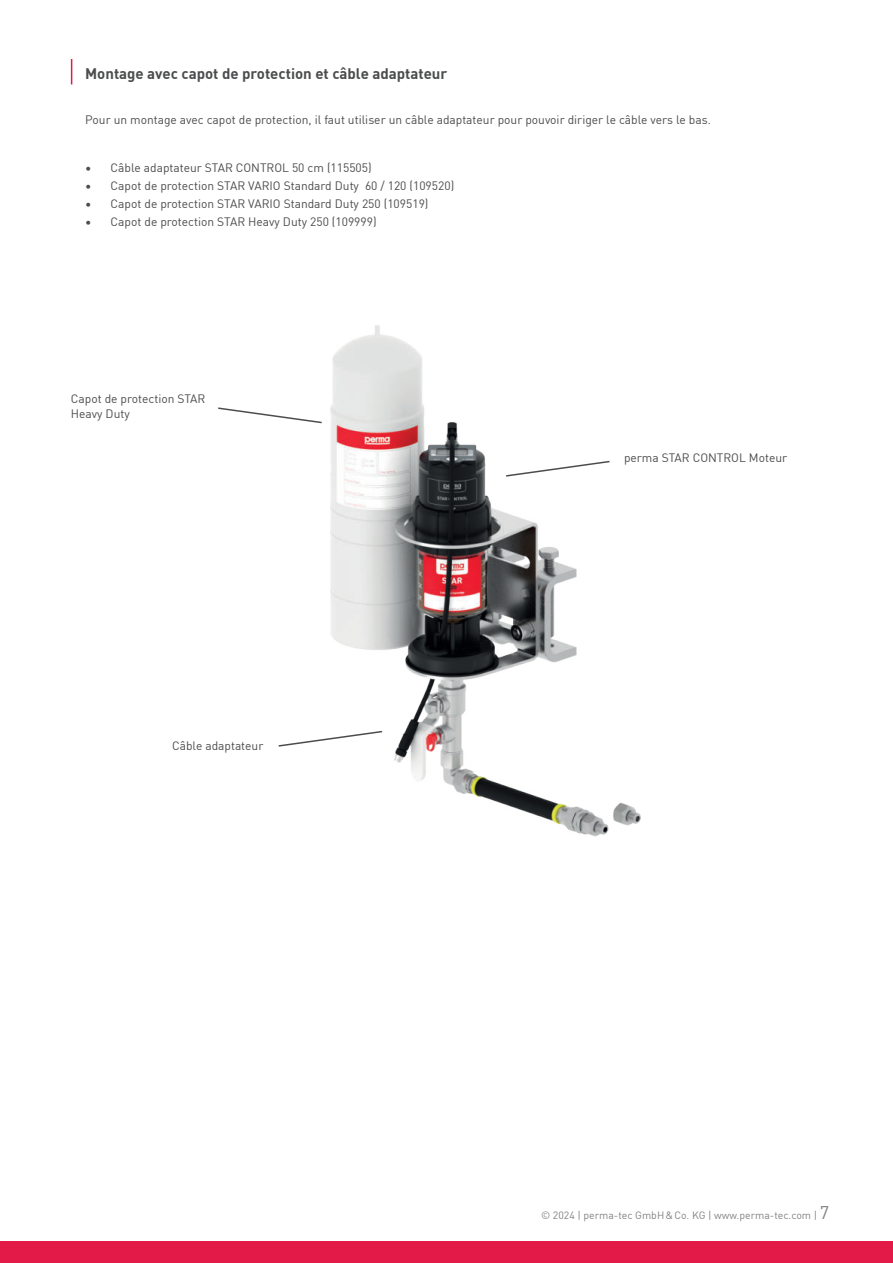
<style>
.page{position:relative;width:893px;height:1263px;background:#fff}
.page>*{position:absolute;margin:0;border:0;box-sizing:border-box;transform-origin:0 0}
.t1{font:700 15px "DIN Pro";color:#4b4c4d}
.t2{font:12px/15px "DIN Pro";color:#4b4c4d}
.t3{font:10.5px "DIN Pro";color:#808285}
.s1{font-size:18px}
</style>
<div class="page">
<div style="left:0;top:1242px;width:893px;height:21px;background:#e31a47"></div>
<img style="left:330px;top:326px;width:310px;height:511px">
<svg style="left:218px;top:407px;width:104px;height:17px"></svg>
<svg style="left:278px;top:730px;width:106px;height:18px"></svg>
<svg style="left:504px;top:460px;width:107px;height:18px"></svg>
<svg style="left:71px;top:59px;width:1px;height:25px"></svg>
<p class="t1" style="left:85px;top:62px;width:364px">Montage avec capot de protection et câble adaptateur</p>
<p class="t2" style="left:85px;top:111px;width:627px">Pour un montage avec capot de protection, il faut utiliser un câble adaptateur pour pouvoir diriger le câble vers le bas.</p>
<p class="t2" style="left:85px;top:161px;width:288px">• Câble adaptateur STAR CONTROL 50 cm (115505)</p>
<p class="t2" style="left:85px;top:179px;width:371px">• Capot de protection STAR VARIO Standard Duty 60 / 120 (109520)</p>
<p class="t2" style="left:85px;top:197px;width:345px">• Capot de protection STAR VARIO Standard Duty 250 (109519)</p>
<p class="t2" style="left:85px;top:215px;width:293px">• Capot de protection STAR Heavy Duty 250 (109999)</p>
<p class="t2" style="left:71px;top:392px;width:136px">Capot de protection STAR<br>Heavy Duty</p>
<p class="t2" style="left:172px;top:737px;width:93px">Câble adaptateur</p>
<p class="t2" style="left:624px;top:451px;width:165px">perma STAR CONTROL Moteur</p>
<p class="t3" style="left:541px;top:1207px;width:290px">© 2024 | perma-tec GmbH &amp; Co. KG | www.perma-tec.com | <span class="s1">7</span></p>
</div>
